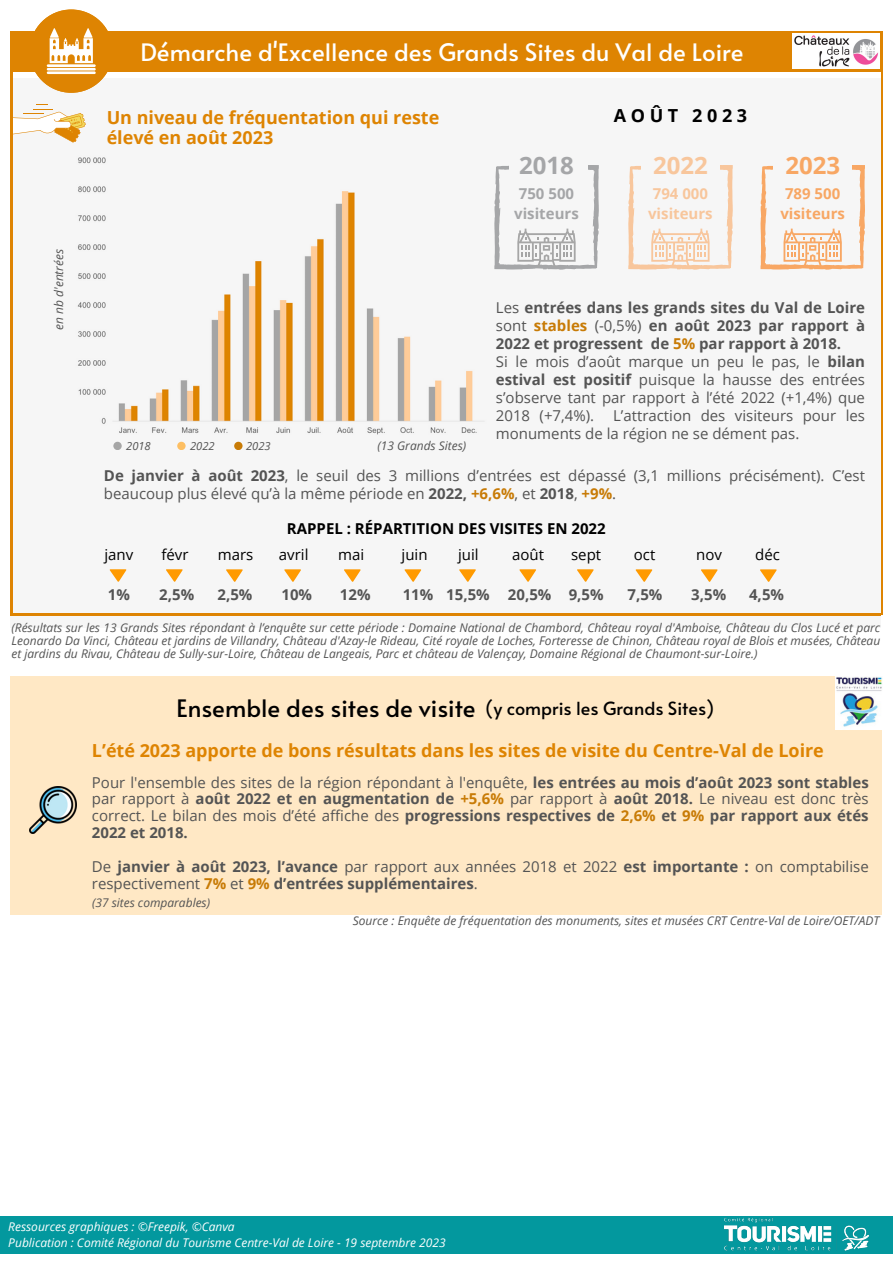
<style>
.page{position:relative;width:893px;height:1264px;background:#fff}
.page>*{position:absolute;margin:0;border:0;box-sizing:border-box;transform-origin:0 0}
.t1{font:24px "Alata";color:#fff}
.t2{font:24px "Alata";color:#000}
.t3{font:700 24px "Open Sans";color:#f8c69c}
.t4{font:700 24px "Open Sans";color:#f8a764}
.t5{font:700 24px "Open Sans";color:#a5a6a8}
.t6{font:700 18px/20.2px "Open Sans";color:#de8402}
.t7{font:18px "Alata";color:#000}
.t8{font:700 18px "Open Sans";letter-spacing:.26em;color:#000}
.t9{font:15px/18px "Open Sans";color:#545454;text-align:justify}
.t10{font:700 15px/18px "Open Sans";color:#545454;text-align:justify}
.t11{font:15px "Open Sans";color:#000}
.t12{font:700 15px "Open Sans";color:#000}
.t13{font:700 15px/20.2px "Open Sans";color:#f8c69c;text-align:center}
.t14{font:700 15px "Open Sans";color:#f8a764}
.t15{font:700 15px "Open Sans";color:#a5a6a8}
.t16{font:italic 12px/13px "Open Sans";color:#545454;text-align:justify}
.t17{font:italic 12px "Open Sans";color:#fff}
.t18{font:italic 11.1px "Open Sans";color:#545454}
.s1{font-weight:400}
.s2{color:#c87b06}
.s3{font-weight:700}
.s4{font-weight:700;color:#c87b06}
</style>
<div class="page">
<div style="left:10px;top:79px;width:870px;height:549px;background:#f6f6f6"></div>
<div style="left:10px;top:31px;width:872px;height:40px;background:#de8402"></div>
<img style="left:792px;top:34px;width:87px;height:34px">
<hr style="left:881px;top:31px;width:1px;height:583px;background:#de8402">
<hr style="left:10px;top:613px;width:871px;height:2px;background:#de8402">
<svg style="left:109px;top:569px;width:17px;height:13px"></svg>
<svg style="left:166px;top:569px;width:17px;height:13px"></svg>
<svg style="left:226px;top:569px;width:17px;height:13px"></svg>
<svg style="left:284px;top:569px;width:17px;height:13px"></svg>
<svg style="left:344px;top:569px;width:17px;height:13px"></svg>
<svg style="left:404px;top:569px;width:17px;height:13px"></svg>
<svg style="left:459px;top:569px;width:17px;height:13px"></svg>
<svg style="left:519px;top:569px;width:17px;height:13px"></svg>
<svg style="left:577px;top:569px;width:16px;height:13px"></svg>
<svg style="left:635px;top:569px;width:17px;height:13px"></svg>
<svg style="left:701px;top:569px;width:16px;height:13px"></svg>
<svg style="left:760px;top:569px;width:16px;height:13px"></svg>
<div style="left:0;top:1215px;width:892px;height:38px;background:#03989e"></div>
<svg style="left:12px;top:104px;width:74px;height:39px"></svg>
<hr style="left:11px;top:31px;width:1px;height:583px;background:#de8402">
<div style="left:234px;top:442px;width:8px;height:8px;background:#c87b06;border-radius:50%"></div>
<div style="left:177px;top:442px;width:8px;height:8px;background:#fdbf63;border-radius:50%"></div>
<div style="left:113px;top:442px;width:9px;height:8px;background:#a6a6a6;border-radius:50%"></div>
<svg style="left:628px;top:165px;width:104px;height:104px"></svg>
<div style="left:641px;top:147px;width:78px;height:31px;background:#f6f6f6"></div>
<svg style="left:760px;top:165px;width:105px;height:104px"></svg>
<div style="left:773px;top:147px;width:79px;height:31px;background:#f6f6f6"></div>
<svg style="left:494px;top:165px;width:105px;height:104px"></svg>
<div style="left:30px;top:10px;width:83px;height:83px;background:#de8402;border-radius:50%"></div>
<hr style="left:47px;top:64px;width:49px;height:3px;background:#fff">
<hr style="left:47px;top:68px;width:49px;height:2px;background:#fff">
<hr style="left:47px;top:71px;width:49px;height:3px;background:#fff">
<svg style="left:50px;top:28px;width:43px;height:35px"></svg>
<div style="left:11px;top:676px;width:870px;height:238px;background:#ffe8c5"></div>
<img style="left:30px;top:786px;width:47px;height:47px">
<img style="left:835px;top:676px;width:46px;height:53px">
<div style="left:509px;top:146px;width:78px;height:31px;background:#f6f6f6"></div>
<img style="left:724px;top:1217px;width:144px;height:34px">
<img style="left:77px;top:157px;width:407px;height:278px">
<p class="t1" style="left:140px;top:34px;width:604px">Démarche d'Excellence des Grands Sites du Val de Loire</p>
<p class="t16" style="left:52px;top:330px;width:82px;rotate:-90deg">en nb d'entrées</p>
<p class="t6" style="left:107px;top:107px;width:334px">Un niveau de fréquentation qui reste élevé en août 2023</p>
<p class="t8" style="left:613px;top:103px;width:135px">AOÛT 2023</p>
<p class="t5" style="left:519px;top:148px;width:56px">2018</p>
<p class="t15" style="left:519px;top:183px;width:57px">750 500</p>
<p class="t15" style="left:514px;top:203px;width:66px">visiteurs</p>
<p class="t3" style="left:653px;top:148px;width:56px">2022</p>
<p class="t13" style="left:648px;top:183px;width:66px">794 000 visiteurs</p>
<p class="t4" style="left:785px;top:148px;width:56px">2023</p>
<p class="t14" style="left:785px;top:183px;width:57px">789 500</p>
<p class="t14" style="left:780px;top:203px;width:66px">visiteurs</p>
<p class="t18" style="left:126px;top:438px;width:26px">2018</p>
<p class="t18" style="left:190px;top:438px;width:26px">2022</p>
<p class="t18" style="left:246px;top:438px;width:26px">2023</p>
<p class="t16" style="left:377px;top:438px;width:90px">(13 Grands Sites)</p>
<p class="t10" style="left:496px;top:298px;width:370px"><span class="s1">Les</span> entrées dans les grands sites du Val de Loire <span class="s1">sont</span> <span class="s2">stables</span> <span class="s1">(-0,5%)</span> en août 2023 par rapport à 2022 et progressent de <span class="s2">5%</span> par rapport à 2018.</p>
<p class="t9" style="left:496px;top:352px;width:370px">Si le mois d’août marque un peu le pas, le <span class="s3">bilan estival est positif</span> puisque la hausse des entrées s’observe tant par rapport à l’été 2022 (+1,4%) que 2018 (+7,4%).</p>
<p class="t9" style="left:496px;top:406px;width:370px;text-indent:117px">L’attraction des visiteurs pour les monuments de la région ne se dément pas.</p>
<p class="t9" style="left:104px;top:466px;width:762px"><span class="s3">De janvier à août 2023</span>, le seuil des 3 millions d’entrées est dépassé (3,1 millions précisément). C’est beaucoup plus élevé qu’à la même période en <span class="s3">2022,</span> <span class="s4">+6,6%</span>, et <span class="s3">2018</span>, <span class="s4">+9%</span>.</p>
<p class="t12" style="left:287px;top:518px;width:320px">RAPPEL : RÉPARTITION DES VISITES EN 2022</p>
<p class="t11" style="left:104px;top:543px;width:30px">janv</p>
<p class="t11" style="left:161px;top:543px;width:29px">févr</p>
<p class="t11" style="left:218px;top:543px;width:37px">mars</p>
<p class="t11" style="left:279px;top:543px;width:31px">avril</p>
<p class="t11" style="left:338px;top:543px;width:28px">mai</p>
<p class="t11" style="left:401px;top:543px;width:27px">juin</p>
<p class="t11" style="left:458px;top:543px;width:22px">juil</p>
<p class="t11" style="left:512px;top:543px;width:33px">août</p>
<p class="t11" style="left:571px;top:543px;width:32px">sept</p>
<p class="t11" style="left:633px;top:543px;width:23px">oct</p>
<p class="t11" style="left:696px;top:543px;width:27px">nov</p>
<p class="t11" style="left:755px;top:543px;width:26px">déc</p>
<p class="t10" style="left:108px;top:585px;width:24px">1%</p>
<p class="t10" style="left:159px;top:585px;width:36px">2,5%</p>
<p class="t10" style="left:217px;top:585px;width:36px">2,5%</p>
<p class="t10" style="left:281px;top:585px;width:32px">10%</p>
<p class="t10" style="left:340px;top:585px;width:32px">12%</p>
<p class="t10" style="left:402px;top:585px;width:32px">11%</p>
<p class="t10" style="left:446px;top:585px;width:45px">15,5%</p>
<p class="t10" style="left:508px;top:585px;width:45px">20,5%</p>
<p class="t10" style="left:568px;top:585px;width:36px">9,5%</p>
<p class="t10" style="left:627px;top:585px;width:36px">7,5%</p>
<p class="t10" style="left:691px;top:585px;width:36px">3,5%</p>
<p class="t10" style="left:749px;top:585px;width:36px">4,5%</p>
<p class="t16" style="left:11px;top:621px;width:870px">(Résultats sur les 13 Grands Sites répondant à l’enquête sur cette période : Domaine National de Chambord, Château royal d'Amboise, Château du Clos Lucé et parc Leonardo Da Vinci, Château et jardins de Villandry, Château d'Azay-le Rideau, Cité royale de Loches, Forteresse de Chinon, Château royal de Blois et musées, Château et jardins du Rivau, Château de Sully-sur-Loire, Château de Langeais, Parc et château de Valençay, Domaine Régional de Chaumont-sur-Loire.)</p>
<p class="t2" style="left:176px;top:690px;width:301px">Ensemble des sites de visite</p>
<p class="t7" style="left:485px;top:695px;width:231px">(y compris les Grands Sites)</p>
<p class="t6" style="left:92px;top:739px;width:733px">L’été 2023 apporte de bons résultats dans les sites de visite du Centre-Val de Loire</p>
<p class="t9" style="left:92px;top:773px;width:778px;line-height:16.8px">Pour l'ensemble des sites de la région répondant à l'enquête, <span class="s3">les entrées au mois d’août 2023 sont stables </span>par rapport à <span class="s3">août 2022 et en augmentation de</span> <span class="s4">+5,6%</span> par rapport à <span class="s3">août 2018.</span> Le niveau est donc très correct. Le bilan des mois d’été affiche des <span class="s3">progressions respectives de</span> <span class="s4">2,6%</span> <span class="s3">et</span> <span class="s4">9%</span> <span class="s3">par rapport aux étés 2022 et 2018.</span></p>
<p class="t10" style="left:92px;top:857px;width:778px;line-height:16.8px"><span class="s1">De</span> janvier à août 2023, l’avance <span class="s1">par rapport aux années 2018 et 2022</span> est importante : <span class="s1">on comptabilise respectivement</span> <span class="s2">7%</span> <span class="s1">et</span> <span class="s2">9%</span> d’entrées supplémentaires<span class="s1">.</span></p>
<p class="t16" style="left:92px;top:895px;width:120px">(37 sites comparables)</p>
<p class="t16" style="left:352px;top:914px;width:528px">Source : Enquête de fréquentation des monuments, sites et musées CRT Centre-Val de Loire/OET/ADT</p>
<p class="t17" style="left:8px;top:1217px;width:228px">Ressources graphiques : ©Freepik, ©Canva</p>
<p class="t17" style="left:8px;top:1233px;width:439px">Publication : Comité Régional du Tourisme Centre-Val de Loire - 19 septembre 2023</p>
</div>
